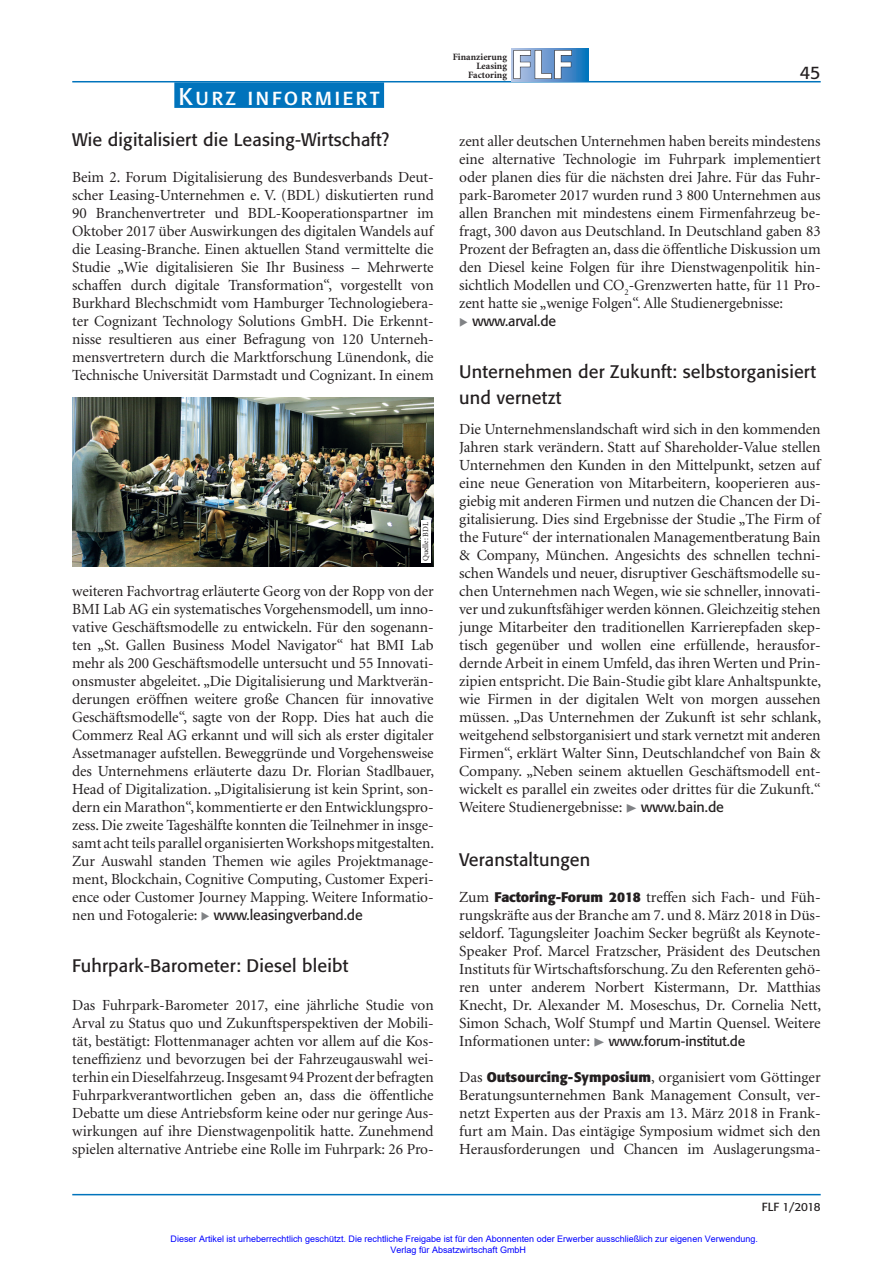
<style>
.page{position:relative;width:893px;height:1263px;background:#fff}
.page>*{position:absolute;margin:0;border:0;box-sizing:border-box;transform-origin:0 0}
.t1{font:24px "Formata Regular SC";letter-spacing:.09em;color:#fff}
.t2{font:18px/25.5px "Formata";letter-spacing:.01em;color:#231f20}
.t3{font:15.45px/18px "Minion";letter-spacing:-.005em;color:#231f20;text-align:justify}
.t4{font:14.25px "Formata";letter-spacing:-.005em;color:#231f20}
.t5{font:13.8px "Formata";letter-spacing:-.005em;color:#231f20}
.t6{font:11.7px "Formata";letter-spacing:-.02em;color:#231f20}
.t7{font:700 9.6px/9px "Minion";letter-spacing:.005em;color:#231f20;text-align:right}
.t8{font:9px/10.8px "Arial";color:#00f}
.t9{font:7.8px "Minion";color:#231f20}
.s1{font-family:"Minion";font-size:15.45px}
.s2{color:#808285}
.s3{font-family:"Formata";font-size:14.25px}
.s4{font-family:"Formata";font-weight:700;font-size:13.8px}
</style>
<div class="page">
<hr style="left:72px;top:1194px;width:749px;height:1px;background:#0073bc">
<hr style="left:72px;top:81px;width:749px;height:1px;background:#0073bc">
<div style="left:174px;top:82px;width:210px;height:26px;background:#0073bc"></div>
<img style="left:72px;top:398px;width:362px;height:168px">
<div style="left:421px;top:520px;width:10px;height:43px;background:#fff"></div>
<svg style="left:511px;top:48px;width:77px;height:33px"></svg>
<svg style="left:513px;top:50px;width:59px;height:29px"></svg>
<h1 class="t1" style="left:179px;top:81px;width:203px">Kurz informiert</h1>
<p class="t2" style="left:72px;top:127px;width:319px">Wie digitalisiert die Leasing-Wirtschaft?</p>
<p class="t3" style="left:72px;top:168px;width:363px">Beim 2. Forum Digitalisierung des Bundesverbands Deut&shy;scher Leasing-Unternehmen e. V. (BDL) diskutierten rund 90 Branchenvertreter und BDL-Kooperationspartner im Oktober 2017 über Auswirkungen des digitalen Wandels auf die Leasing-Branche. Einen aktuellen Stand vermittelte die Studie „Wie digitalisieren Sie Ihr Business – Mehrwerte schaffen durch digitale Transformation“, vorgestellt von Burkhard Blechschmidt vom Hamburger Technologiebera&shy;ter Cognizant Technology Solutions GmbH. Die Erkennt&shy;nisse resultieren aus einer Befragung von 120 Unterneh&shy;mensvertretern durch die Marktforschung Lünendonk, die Technische Universität Darmstadt und Cognizant. In einem</p>
<p class="t9" style="left:422px;top:561px;width:40px;rotate:-90deg">Quelle: BDL</p>
<p class="t3" style="left:72px;top:582px;width:363px">weiteren Fachvortrag erläuterte Georg von der Ropp von der BMI Lab AG ein systematisches Vorgehensmodell, um inno&shy;vative Geschäftsmodelle zu entwickeln. Für den sogenann&shy;ten „St. Gallen Business Model Navigator“ hat BMI Lab mehr als 200 Geschäftsmodelle untersucht und 55 Innovati&shy;onsmuster abgeleitet. „Die Digitalisierung und Marktverän&shy;derungen eröffnen weitere große Chancen für innovative Geschäftsmodelle“, sagte von der Ropp. Dies hat auch die Commerz Real AG erkannt und will sich als erster digitaler Assetmanager aufstellen. Beweggründe und Vorgehensweise des Unternehmens erläuterte dazu Dr. Florian Stadlbauer, Head of Digitalization. „Digitalisierung ist kein Sprint, son&shy;dern ein Marathon“, kommentierte er den Entwicklungspro&shy;zess. Die zweite Tageshälfte konnten die Teilnehmer in insge&shy;samt acht teils parallel organisierten Workshops mitgestalten.<br>Zur Auswahl standen Themen wie agiles Projektmanage&shy;ment, Blockchain, Cognitive Computing, Customer Experi&shy;ence oder Customer Journey Mapping. Weitere Informatio-</p>
<p class="t4" style="left:72px;top:906px;width:292px"><span class="s1">nen und Fotogalerie:</span> <span class="s2">◆</span> www.leasingverband.de</p>
<p class="t2" style="left:72px;top:953px;width:278px">Fuhrpark-Barometer: Diesel bleibt</p>
<p class="t3" style="left:72px;top:996px;width:363px">Das Fuhrpark-Barometer 2017, eine jährliche Studie von Arval zu Status quo und Zukunftsperspektiven der Mobili&shy;tät, bestätigt: Flottenmanager achten vor allem auf die Kos&shy;teneffizienz und bevorzugen bei der Fahrzeugauswahl wei&shy;terhin ein Dieselfahrzeug. Insgesamt 94Prozent der befragten Fuhrparkverantwortlichen geben an, dass die öffentliche Debatte um diese Antriebsform keine oder nur geringe Aus&shy;wirkungen auf ihre Dienstwagenpolitik hatte. Zunehmend spielen alternative Antriebe eine Rolle im Fuhrpark: 26 Pro-</p>
<p class="t7" style="left:453px;top:53px;width:56px">Finanzierung<br>Leasing<br>Factoring</p>
<p class="t2" style="left:800px;top:60px;width:22px">45</p>
<p class="t3" style="left:459px;top:132px;width:363px">zent aller deutschen Unternehmen haben bereits mindestens eine alternative Technologie im Fuhrpark implementiert oder planen dies für die nächsten drei Jahre. Für das Fuhr&shy;park-Barometer 2017 wurden rund 3 800 Unternehmen aus allen Branchen mit mindestens einem Firmenfahrzeug be&shy;fragt, 300 davon aus Deutschland. In Deutschland gaben 83<br>Prozent der Befragten an, dass die öffentliche Diskussion um den Diesel keine Folgen für ihre Dienstwagenpolitik hin&shy;sichtlich Modellen und CO<sub>2</sub>-Grenzwerten hatte, für 11 Pro&shy;zent hatte sie „wenige Folgen“. Alle Studienergebnisse:</p>
<p class="t4" style="left:459px;top:312px;width:99px"><span class="s2">◆</span> www.arval.de</p>
<p class="t2" style="left:459px;top:359px;width:358px">Unternehmen der Zukunft: selbstorganisiert und vernetzt</p>
<p class="t3" style="left:459px;top:420px;width:363px">Die Unternehmenslandschaft wird sich in den kommenden Jahren stark verändern. Statt auf Shareholder-Value stellen Unternehmen den Kunden in den Mittelpunkt, setzen auf eine neue Generation von Mitarbeitern, kooperieren aus&shy;giebig mit anderen Firmen und nutzen die Chancen der Di&shy;gitalisierung. Dies sind Ergebnisse der Studie „The Firm of the Future“ der internationalen Managementberatung Bain &amp; Company, München. Angesichts des schnellen techni&shy;schen Wandels und neuer, disruptiver Geschäftsmodelle su&shy;chen Unternehmen nach Wegen, wie sie schneller, innovati&shy;ver und zukunftsfähiger werden können. Gleichzeitig stehen junge Mitarbeiter den traditionellen Karrierepfaden skep&shy;tisch gegenüber und wollen eine erfüllende, herausfor&shy;dernde Arbeit in einem Umfeld, das ihren Werten und Prin&shy;zipien entspricht. Die Bain-Studie gibt klare Anhaltspunkte, wie Firmen in der digitalen Welt von morgen aussehen müssen. „Das Unternehmen der Zukunft ist sehr schlank, weitgehend selbstorganisiert und stark vernetzt mit anderen Firmen“, erklärt Walter Sinn, Deutschlandchef von Bain &amp; Company. „Neben seinem aktuellen Geschäftsmodell ent&shy;wickelt es parallel ein zweites oder drittes für die Zukunft.“ Weitere Studienergebnisse: <span class="s2">◆</span> <span class="s3">www.bain.de</span></p>
<p class="t2" style="left:459px;top:846px;width:133px">Veranstaltungen</p>
<p class="t3" style="left:459px;top:888px;width:363px">Zum <span class="s4">Factoring-Forum 2018</span> treffen sich Fach- und Füh&shy;rungskräfte aus der Branche am 7. und 8. März 2018 in Düs&shy;seldorf. Tagungsleiter Joachim Secker begrüßt als Keynote-Speaker Prof. Marcel Fratzscher, Präsident des Deutschen Instituts für Wirtschaftsforschung. Zu den Referenten gehö&shy;ren unter anderem Norbert Kistermann, Dr. Matthias Knecht, Dr. Alexander M. Moseschus, Dr. Cornelia Nett, Simon Schach, Wolf Stumpf und Martin Quensel. Weitere</p>
<p class="t5" style="left:459px;top:1032px;width:288px"><span class="s1">Informationen unter:</span> <span class="s2">◆</span> www.forum-institut.de</p>
<p class="t3" style="left:459px;top:1068px;width:363px">Das <span class="s4">Outsourcing-Symposium</span>, organisiert vom Göttinger Beratungsunternehmen Bank Management Consult, ver&shy;netzt Experten aus der Praxis am 13. März 2018 in Frank&shy;furt am Main. Das eintägige Symposium widmet sich den Herausforderungen und Chancen im Auslagerungsma-</p>
<p class="t6" style="left:762px;top:1200px;width:60px">FLF 1/2018</p>
<p class="t8" style="left:391px;top:1233px;width:369px;text-indent:-220px">Dieser Artikel ist urheberrechtlich geschützt. Die rechtliche Freigabe ist für den Abonnenten oder Erwerber ausschließlich zur eigenen Verwendung.<br>Verlag für Absatzwirtschaft GmbH</p>
</div>
